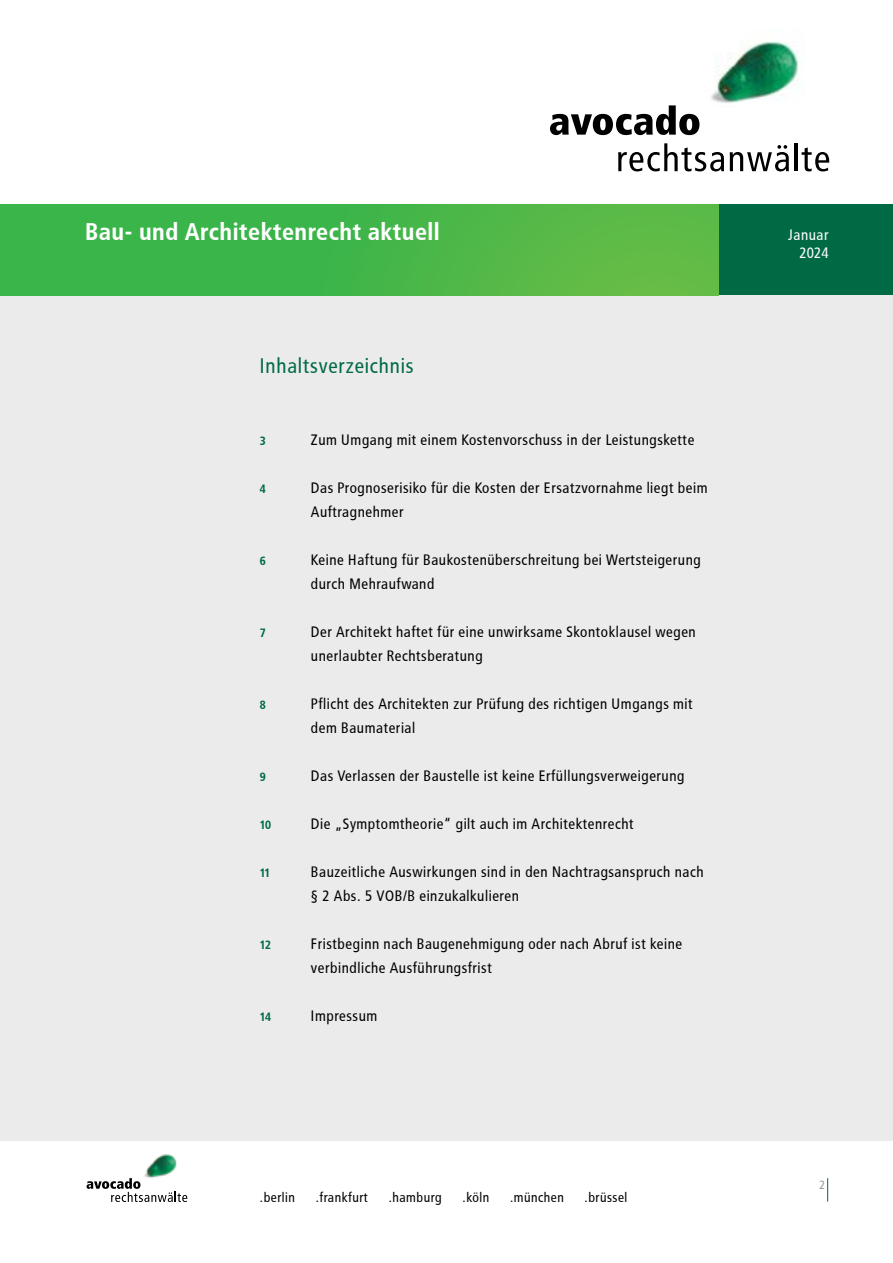
<style>
.page{position:relative;width:893px;height:1263px;background:#fff}
.page>*{position:absolute;margin:0;border:0;box-sizing:border-box;transform-origin:0 0}
.t1{font:700 24px "Avocado";color:#fff}
.t2{font:21px "Avocado";color:#006a45}
.t3{font:15px/24px "Avocado";color:#000}
.t4{font:15px/18px "Avocado";color:#fff;text-align:right}
.t5{font:13.5px "Avocado";color:#000}
.t6{font:700 12px "Avocado";letter-spacing:-.09em;color:#006a45}
.t7{font:12px "Avocado";color:#97999c}
</style>
<div class="page">
<img style="left:711px;top:41px;width:90px;height:62px">
<svg style="left:550px;top:105px;width:149px;height:30px"></svg>
<svg style="left:618px;top:143px;width:106px;height:28px"></svg>
<svg style="left:730px;top:145px;width:59px;height:26px"></svg>
<hr style="left:795px;top:143px;width:3px;height:28px;background:#000">
<svg style="left:802px;top:147px;width:27px;height:24px"></svg>
<div style="left:719px;top:204px;width:174px;height:92px;background:#006a45"></div>
<div style="left:0;top:296px;width:893px;height:845px;background:#ebebec"></div>
<img style="left:144px;top:1154px;width:33px;height:24px">
<svg style="left:87px;top:1178px;width:100px;height:24px"></svg>
<svg style="left:827px;top:1178px;width:1px;height:23px"></svg>
<div style="left:0;top:204px;width:719px;height:92px;background:linear-gradient(to right,#2eb34b,#61bb46)"></div>
<h1 class="t1" style="left:85px;top:218px;width:357px">Bau- und Architektenrecht aktuell</h1>
<h2 class="t2" style="left:260px;top:353px;width:156px">Inhaltsverzeichnis</h2>
<p class="t6" style="left:260px;top:433px;width:8px">3</p>
<p class="t3" style="left:311px;top:427px;width:385px">Zum Umgang mit einem Kostenvorschuss in der Leistungskette</p>
<p class="t6" style="left:260px;top:481px;width:8px">4</p>
<p class="t3" style="left:311px;top:475px;width:399px">Das Prognoserisiko für die Kosten der Ersatzvornahme liegt beim<br>Auftragnehmer</p>
<p class="t6" style="left:260px;top:553px;width:8px">6</p>
<p class="t3" style="left:311px;top:547px;width:392px">Keine Haftung für Baukostenüberschreitung bei Wertsteigerung durch Mehraufwand</p>
<p class="t6" style="left:260px;top:625px;width:8px">7</p>
<p class="t3" style="left:311px;top:619px;width:387px">Der Architekt haftet für eine unwirksame Skontoklausel wegen unerlaubter Rechtsberatung</p>
<p class="t6" style="left:260px;top:697px;width:8px">8</p>
<p class="t3" style="left:311px;top:691px;width:384px">Pflicht des Architekten zur Prüfung des richtigen Umgangs mit dem Baumaterial</p>
<p class="t6" style="left:260px;top:769px;width:8px">9</p>
<p class="t3" style="left:311px;top:763px;width:376px">Das Verlassen der Baustelle ist keine Erfüllungsverweigerung</p>
<p class="t6" style="left:260px;top:817px;width:13px">10</p>
<p class="t3" style="left:311px;top:811px;width:325px">Die „Symptomtheorie“ gilt auch im Architektenrecht</p>
<p class="t6" style="left:260px;top:865px;width:13px">11</p>
<p class="t3" style="left:311px;top:859px;width:395px">Bauzeitliche Auswirkungen sind in den Nachtragsanspruch nach § 2 Abs. 5 VOB/B einzukalkulieren</p>
<p class="t6" style="left:260px;top:937px;width:13px">12</p>
<p class="t3" style="left:311px;top:931px;width:373px">Fristbeginn nach Baugenehmigung oder nach Abruf ist keine verbindliche Ausführungsfrist</p>
<p class="t6" style="left:260px;top:1009px;width:13px">14</p>
<p class="t3" style="left:311px;top:1003px;width:68px">Impressum</p>
<p class="t5" style="left:260px;top:1189px;width:37px">.berlin</p>
<p class="t5" style="left:316px;top:1189px;width:54px">.frankfurt</p>
<p class="t5" style="left:389px;top:1189px;width:55px">.hamburg</p>
<p class="t5" style="left:463px;top:1189px;width:29px">.köln</p>
<p class="t5" style="left:510px;top:1189px;width:56px">.münchen</p>
<p class="t5" style="left:585px;top:1189px;width:45px">.brüssel</p>
<p class="t4" style="left:788px;top:226px;width:42px">Januar<br>2024</p>
<p class="t7" style="left:819px;top:1178px;width:8px">2</p>
</div>
